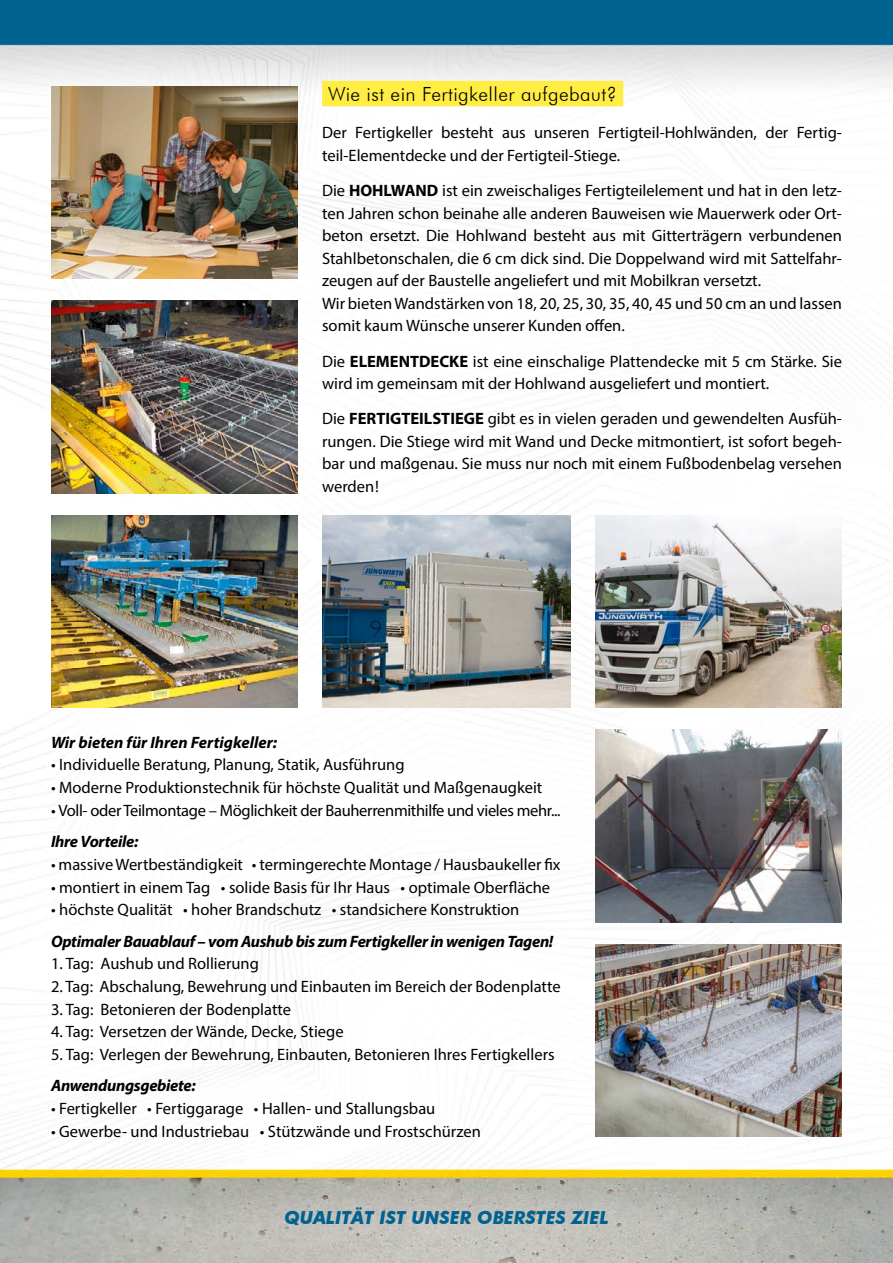
<style>
.page{position:relative;width:893px;height:1263px;background:#fff}
.page>*{position:absolute;margin:0;border:0;box-sizing:border-box;transform-origin:0 0}
.t1{font:300 19.5px "Futura BT";letter-spacing:.02em;color:#000}
.t2{font:italic 700 18px "Futura BT";color:#00628e}
.t3{font:16.5px/22.5px "Myriad Pro";color:#000}
.t4{font:italic 700 16.5px "Myriad Pro";letter-spacing:-.02em;color:#000}
.t5{font:16.5px "Myriad Pro";letter-spacing:-.02em;color:#000}
.t6{font:italic 700 16.5px "Myriad Pro";color:#000}
.s1{font-weight:700}
</style>
<div class="page">
<img style="left:0;top:38px;width:893px;height:1225px">
<img style="left:595px;top:944px;width:247px;height:193px">
<img style="left:595px;top:730px;width:247px;height:192px">
<img style="left:595px;top:515px;width:247px;height:193px">
<img style="left:51px;top:515px;width:247px;height:193px">
<img style="left:322px;top:515px;width:249px;height:193px">
<img style="left:51px;top:301px;width:247px;height:192px">
<img style="left:51px;top:86px;width:247px;height:193px">
<div style="left:0;top:0;width:893px;height:38px;background:#00628e"></div>
<div style="left:322px;top:81px;width:301px;height:25px;background:#ffed44"></div>
<p class="t1" style="left:328px;top:82px;width:290px">Wie ist ein Fertigkeller aufgebaut?</p>
<p class="t3" style="left:322px;top:121px;width:521px">Der Fertigkeller besteht aus unseren Fertigteil-Hohlwänden, der Fertig&shy;teil-Elementdecke und der Fertigteil-Stiege.</p>
<p class="t3" style="left:322px;top:179px;width:521px">Die <span class="s1">HOHLWAND</span> ist ein zweischaliges Fertigteilelement und hat in den letz&shy;ten Jahren schon beinahe alle anderen Bauweisen wie Mauerwerk oder Ort&shy;beton ersetzt. Die Hohlwand besteht aus mit Gitterträgern verbundenen Stahlbetonschalen, die 6 cm dick sind. Die Doppelwand wird mit Sattelfahr&shy;zeugen auf der Baustelle angeliefert und mit Mobilkran versetzt.<br>Wir bieten Wandstärken von 18, 20, 25, 30, 35, 40, 45 und 50 cm an und lassen somit kaum Wünsche unserer Kunden offen.</p>
<p class="t3" style="left:322px;top:349px;width:521px">Die <span class="s1">ELEMENTDECKE</span> ist eine einschalige Plattendecke mit 5 cm Stärke. Sie wird im gemeinsam mit der Hohlwand ausgeliefert und montiert.</p>
<p class="t3" style="left:322px;top:407px;width:521px;text-align:justify">Die <span class="s1">FERTIGTEILSTIEGE</span> gibt es in vielen geraden und gewendelten Ausfüh&shy;rungen. Die Stiege wird mit Wand und Decke mitmontiert, ist sofort begeh&shy;bar und maßgenau. Sie muss nur noch mit einem Fußbodenbelag versehen werden!</p>
<p class="t6" style="left:51px;top:731px;width:228px">Wir bieten für Ihren Fertigkeller:</p>
<p class="t3" style="left:51px;top:753px;width:355px">• Individuelle Beratung, Planung, Statik, Ausführung</p>
<p class="t3" style="left:51px;top:776px;width:493px">• Moderne Produktionstechnik für höchste Qualität und Maßgenaugkeit</p>
<p class="t5" style="left:51px;top:800px;width:511px">• Voll- oder Teilmontage – Möglichkeit der Bauherrenmithilfe und vieles mehr...</p>
<p class="t4" style="left:51px;top:831px;width:89px">Ihre Vorteile:</p>
<p class="t3" style="left:51px;top:853px;width:511px">• massive Wertbeständigkeit • termingerechte Montage / Hausbaukeller fix</p>
<p class="t3" style="left:51px;top:875px;width:501px">• montiert in einem Tag • solide Basis für Ihr Haus • optimale Oberfläche</p>
<p class="t3" style="left:51px;top:898px;width:470px">• höchste Qualität • hoher Brandschutz • standsichere Konstruktion</p>
<p class="t4" style="left:51px;top:930px;width:504px">Optimaler Bauablauf – vom Aushub bis zum Fertigkeller in wenigen Tagen!</p>
<p class="t3" style="left:51px;top:952px;width:209px">1. Tag: Aushub und Rollierung</p>
<p class="t3" style="left:51px;top:975px;width:511px">2. Tag: Abschalung, Bewehrung und Einbauten im Bereich der Bodenplatte</p>
<p class="t3" style="left:51px;top:998px;width:242px">3. Tag: Betonieren der Bodenplatte</p>
<p class="t3" style="left:51px;top:1020px;width:294px">4. Tag: Versetzen der Wände, Decke, Stiege</p>
<p class="t3" style="left:51px;top:1043px;width:505px">5. Tag: Verlegen der Bewehrung, Einbauten, Betonieren Ihres Fertigkellers</p>
<p class="t4" style="left:51px;top:1075px;width:146px">Anwendungsgebiete:</p>
<p class="t3" style="left:51px;top:1097px;width:386px">• Fertigkeller • Fertiggarage • Hallen- und Stallungsbau</p>
<p class="t3" style="left:51px;top:1120px;width:431px">• Gewerbe- und Industriebau • Stützwände und Frostschürzen</p>
<p class="t2" style="left:284px;top:1206px;width:326px">QUALITÄT IST UNSER OBERSTES ZIEL</p>
</div>
